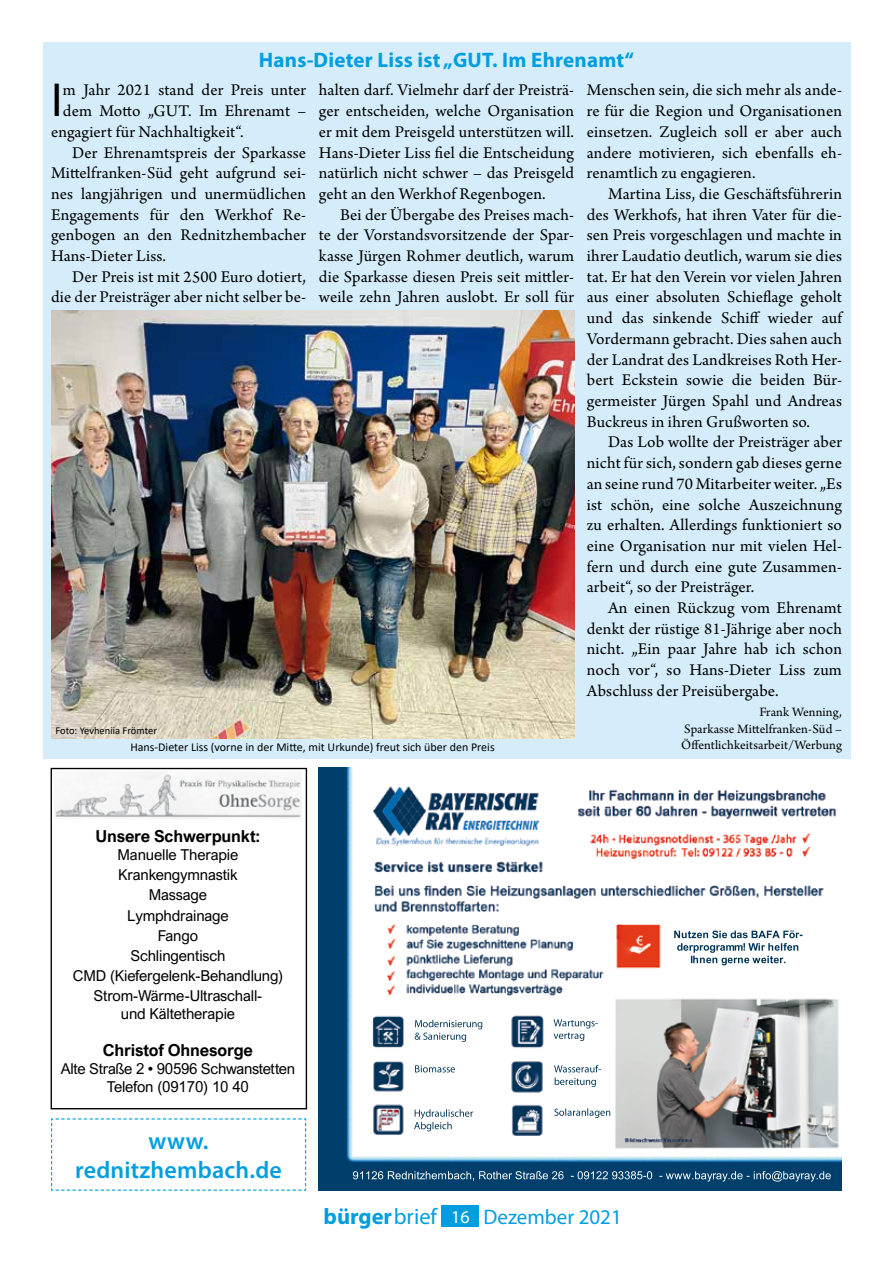
<style>
.page{position:relative;width:893px;height:1263px;background:#fff}
.page>*{position:absolute;margin:0;border:0;box-sizing:border-box;transform-origin:0 0}
.t1{font:48px "Myriad Pro";color:#000}
.t2{font:600 24px/28.8px "Myriad Pro";letter-spacing:.01em;color:#009ee0;text-align:center}
.t3{font:700 21px "Myriad Pro";letter-spacing:.01em;color:#009ee0}
.t4{font:21px "Myriad Pro";color:#009ee0}
.t5{font:17.25px/20.7px "Arno Pro";letter-spacing:.01em;color:#000;text-align:justify}
.t6{font:700 16.5px "Arial Nova";letter-spacing:-.01em;color:#000}
.t7{font:15px/20.1px "Arial Nova";letter-spacing:-.01em;color:#000;text-align:center}
.t8{font:13.5px/16.2px "Arno Pro";letter-spacing:.01em;color:#000;text-align:justify}
.t9{font:12px "Calibri";color:#000}
.t10{font:10.5px "Calibri";color:#000}
.s1{font-weight:700;font-size:22.5px}
.s2{font-size:22.5px}
.s3{font-size:18px;color:#fff}
</style>
<div class="page">
<div style="left:442px;top:1205px;width:37px;height:22px;background:#009ee0"></div>
<div style="left:43px;top:43px;width:807px;height:716px;background:#d5edfa"></div>
<img style="left:51px;top:310px;width:523px;height:428px">
<img style="left:319px;top:768px;width:523px;height:423px">
<svg style="left:51px;top:768px;width:256px;height:341px"></svg>
<div style="left:53px;top:825px;width:251px;height:280px;background:#fff"></div>
<svg style="left:51px;top:1118px;width:256px;height:73px"></svg>
<p class="t3" style="left:259px;top:46px;width:377px">Hans-Dieter Liss ist „GUT. Im Ehrenamt“</p>
<h1 class="t1" style="left:51px;top:70px;width:13px">I</h1>
<p class="t5" style="left:63px;top:81px;width:245px">m Jahr 2021 stand der Preis unter</p>
<p class="t5" style="left:63px;top:102px;width:245px">dem Motto „GUT. Im Ehrenamt –</p>
<p class="t5" style="left:51px;top:122px;width:194px">engagiert für Nachhaltigkeit“.</p>
<p class="t5" style="left:72px;top:143px;width:235px">Der Ehrenamtspreis der Sparkasse</p>
<p class="t5" style="left:51px;top:164px;width:257px">Mittelfranken-Süd geht aufgrund sei-</p>
<p class="t5" style="left:51px;top:184px;width:257px">nes langjährigen und unermüdlichen</p>
<p class="t5" style="left:51px;top:205px;width:257px">Engagements für den Werkhof Re-</p>
<p class="t5" style="left:51px;top:226px;width:257px">genbogen an den Rednitzhembacher</p>
<p class="t5" style="left:51px;top:246px;width:117px">Hans-Dieter Liss.</p>
<p class="t5" style="left:72px;top:267px;width:235px">Der Preis ist mit 2500 Euro dotiert,</p>
<p class="t5" style="left:51px;top:288px;width:257px">die der Preisträger aber nicht selber be-</p>
<p class="t5" style="left:319px;top:81px;width:257px">halten darf. Vielmehr darf der Preisträ&shy;ger entscheiden, welche Organisation er mit dem Preisgeld unterstützen will.<br>Hans-Dieter Liss fiel die Entscheidung natürlich nicht schwer – das Preisgeld geht an den Werkhof Regenbogen.</p>
<p class="t5" style="left:319px;top:205px;width:257px;text-indent:21px">Bei der Übergabe des Preises mach&shy;te der Vorstandsvorsitzende der Spar&shy;kasse Jürgen Rohmer deutlich, warum die Sparkasse diesen Preis seit mittler&shy;weile zehn Jahren auslobt. Er soll für</p>
<p class="t10" style="left:55px;top:723px;width:103px">Foto: Yevheniia Frömter</p>
<p class="t9" style="left:130px;top:738px;width:366px">Hans-Dieter Liss (vorne in der Mitte, mit Urkunde) freut sich über den Preis</p>
<p class="t5" style="left:587px;top:81px;width:257px">Menschen sein, die sich mehr als ande&shy;re für die Region und Organisationen einsetzen. Zugleich soll er aber auch andere motivieren, sich ebenfalls eh&shy;renamtlich zu engagieren.</p>
<p class="t5" style="left:587px;top:184px;width:257px;text-indent:21px">Martina Liss, die Geschäftsführerin des Werkhofs, hat ihren Vater für die&shy;sen Preis vorgeschlagen und machte in ihrer Laudatio deutlich, warum sie dies tat. Er hat den Verein vor vielen Jahren aus einer absoluten Schieflage geholt und das sinkende Schiff wieder auf Vordermann gebracht. Dies sahen auch der Landrat des Landkreises Roth Her&shy;bert Eckstein sowie die beiden Bür&shy;germeister Jürgen Spahl und Andreas Buckreus in ihren Grußworten so.</p>
<p class="t5" style="left:587px;top:433px;width:257px;text-indent:21px">Das Lob wollte der Preisträger aber nicht für sich, sondern gab dieses gerne an seine rund 70 Mitarbeiter weiter. „Es ist schön, eine solche Auszeichnung zu erhalten. Allerdings funktioniert so eine Organisation nur mit vielen Hel&shy;fern und durch eine gute Zusammen&shy;arbeit“, so der Preisträger.</p>
<p class="t5" style="left:587px;top:598px;width:257px;text-indent:21px">An einen Rückzug vom Ehrenamt denkt der rüstige 81-Jährige aber noch nicht. „Ein paar Jahre hab ich schon noch vor“, so Hans-Dieter Liss zum Abschluss der Preisübergabe.</p>
<p class="t8" style="left:681px;top:705px;width:162px;text-indent:78px">Frank Wenning, Sparkasse Mittelfranken-Süd – Öffentlichkeitsarbeit/Werbung</p>
<p class="t6" style="left:95px;top:827px;width:166px">Unsere Schwerpunkt:</p>
<p class="t7" style="left:73px;top:845px;width:212px">Manuelle Therapie<br>Krankengymnastik<br>Massage<br>Lymphdrainage<br>Fango<br>Schlingentisch<br>CMD (Kiefergelenk-Behandlung)<br>Strom-Wärme-Ultraschall-</p>
<p class="t7" style="left:121px;top:1004px;width:116px">und Kältetherapie</p>
<p class="t6" style="left:103px;top:1040px;width:152px">Christof Ohnesorge</p>
<p class="t7" style="left:61px;top:1059px;width:236px;line-height:18px">Alte Straße 2 • 90596 Schwanstetten<br>Telefon (09170) 10 40</p>
<h2 class="t2" style="left:75px;top:1126px;width:208px">www. rednitzhembach.de</h2>
<p class="t4" style="left:324px;top:1204px;width:300px"><span class="s1">bürger</span><span class="s2">brief</span> <span class="s3">16</span> Dezember 2021</p>
</div>
